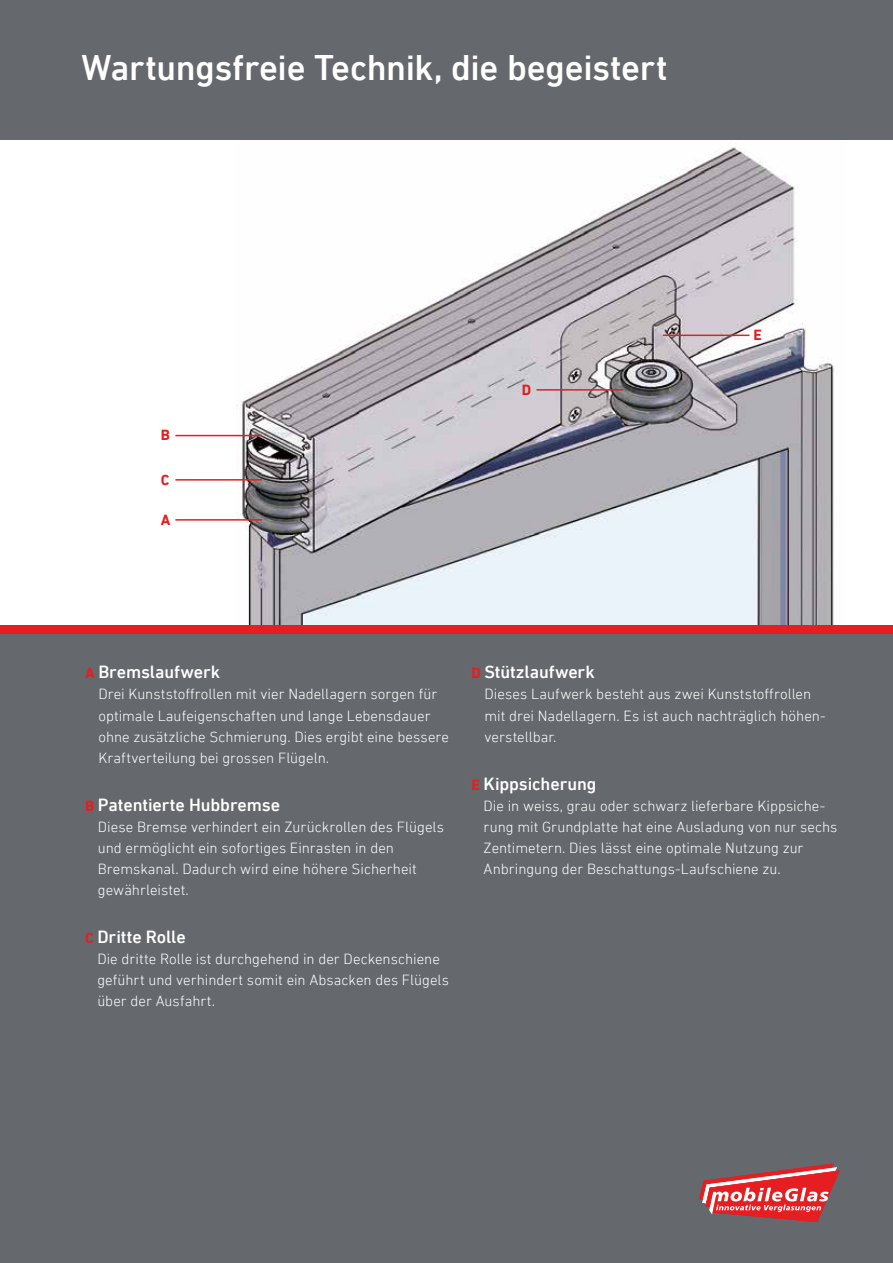
<style>
.page{position:relative;width:893px;height:1263px;background:#65686c}
.page>*{position:absolute;margin:0;border:0;box-sizing:border-box;transform-origin:0 0}
.t1{font:500 36.3px "DIN Next LT Pro";letter-spacing:-.01em;color:#fff}
.t2{font:500 18px "DIN Next LT Pro";letter-spacing:-.005em;color:#fff}
.t3{font:300 15px/21px "DIN Next LT Pro";color:#fff}
.t4{font:700 15px "DIN Next LT Pro";color:#e51e21}
.s1{font-weight:700;font-size:15px;color:#e51e21}
</style>
<div class="page">
<div style="left:0;top:140px;width:893px;height:489px;background:#fff"></div>
<img style="left:236px;top:147px;width:598px;height:478px">
<div style="left:0;top:625px;width:893px;height:9px;background:#e51e21"></div>
<hr style="left:175px;top:519px;width:87px;height:2px;background:#e51e21">
<hr style="left:175px;top:435px;width:87px;height:1px;background:#e51e21">
<hr style="left:536px;top:389px;width:87px;height:2px;background:#e51e21">
<hr style="left:663px;top:335px;width:86px;height:1px;background:#e51e21">
<hr style="left:175px;top:479px;width:87px;height:2px;background:#e51e21">
<svg style="left:699px;top:1163px;width:141px;height:59px"></svg>
<h1 class="t1" style="left:82px;top:47px;width:588px">Wartungsfreie Technik, die begeistert</h1>
<p class="t4" style="left:161px;top:427px;width:11px">B</p>
<p class="t4" style="left:161px;top:471px;width:10px">C</p>
<p class="t4" style="left:161px;top:511px;width:11px">A</p>
<p class="t4" style="left:522px;top:381px;width:11px">D</p>
<p class="t4" style="left:754px;top:326px;width:10px">E</p>
<p class="t2" style="left:85px;top:662px;width:137px"><span class="s1">A</span> Bremslaufwerk</p>
<p class="t3" style="left:98px;top:684px;width:352px">Drei Kunststoffrollen mit vier Nadellagern sorgen für optimale Laufeigenschaften und lange Lebensdauer ohne zusätzliche Schmierung. Dies ergibt eine bessere Kraftverteilung bei grossen Flügeln.</p>
<p class="t2" style="left:85px;top:794px;width:197px"><span class="s1">B</span> Patentierte Hubbremse</p>
<p class="t3" style="left:98px;top:816px;width:348px">Diese Bremse verhindert ein Zurückrollen des Flügels und ermöglicht ein sofortiges Einrasten in den Bremskanal. Dadurch wird eine höhere Sicherheit gewährleistet.</p>
<p class="t2" style="left:85px;top:926px;width:102px"><span class="s1">C</span> Dritte Rolle</p>
<p class="t3" style="left:97px;top:948px;width:353px">Die dritte Rolle ist durchgehend in der Deckenschiene geführt und verhindert somit ein Absacken des Flügels über der Ausfahrt.</p>
<p class="t2" style="left:471px;top:662px;width:125px"><span class="s1">D</span> Stützlaufwerk</p>
<p class="t3" style="left:485px;top:684px;width:341px">Dieses Laufwerk besteht aus zwei Kunststoffrollen mit drei Nadellagern. Es ist auch nachträglich höhen&shy;verstellbar.</p>
<p class="t2" style="left:471px;top:773px;width:127px"><span class="s1">E</span> Kippsicherung</p>
<p class="t3" style="left:484px;top:795px;width:355px">Die in weiss, grau oder schwarz lieferbare Kippsiche&shy;rung mit Grundplatte hat eine Ausladung von nur sechs Zentimetern. Dies lässt eine optimale Nutzung zur Anbringung der Beschattungs-Laufschiene zu.</p>
</div>
